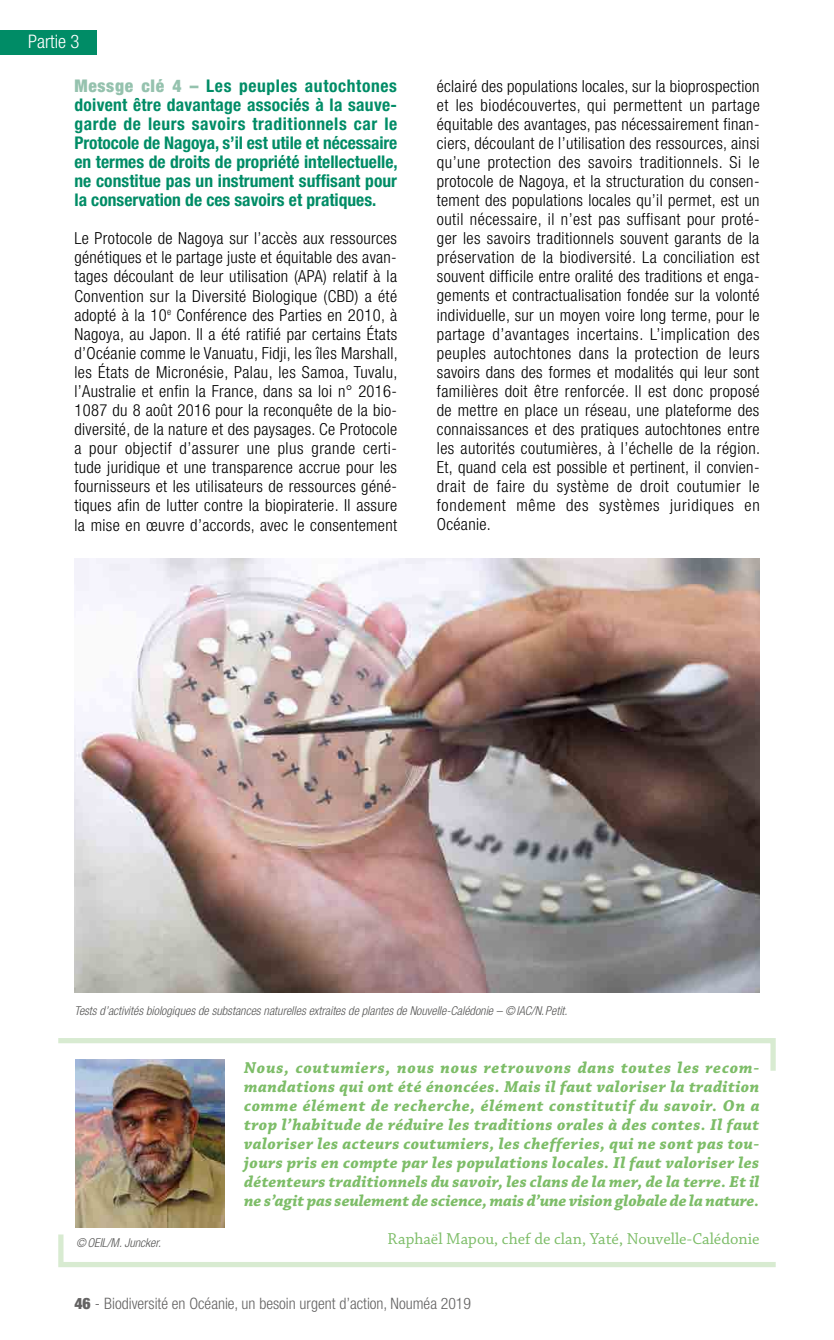
<style>
.page{position:relative;width:834px;height:1340px;background:#fff}
.page>*{position:absolute;margin:0;border:0;box-sizing:border-box;transform-origin:0 0}
.t1{font:300 condensed 18.72px "Helvetica Neue LT Std";color:#fff}
.t2{font:700 condensed 17.5px/19.1px "Helvetica Neue LT Std";color:#008c66;text-align:justify}
.t3{font:300 condensed 16.62px/19.1px "Helvetica Neue LT Std";letter-spacing:.02em;color:#000}
.t4{font:italic 700 16.62px/19.1px "Chaparral Pro";letter-spacing:-.005em;color:#7dbd68;text-align:justify}
.t5{font:16.62px "Chaparral Pro";color:#7dbd68}
.t6{font:300 condensed 15.75px "Helvetica Neue LT Std";color:#646363}
.t7{font:italic 300 condensed 12.25px "Helvetica Neue LT Std";color:#575756}
.s1{font-weight:900;color:#95c2ae}
.s2{font-weight:900}
</style>
<div class="page">
<img style="left:75px;top:1072px;width:149px;height:155px">
<img style="left:74px;top:558px;width:685px;height:434px">
<svg style="left:58px;top:1234px;width:718px;height:33px"></svg>
<svg style="left:58px;top:1038px;width:718px;height:34px"></svg>
<div style="left:0;top:30px;width:97px;height:25px;background:#008c66"></div>
<p class="t1" style="left:28px;top:31px;width:53px">Partie 3</p>
<p class="t2" style="left:74px;top:76px;width:325px"><span class="s1">Messge clé 4 –</span> Les peuples autochtones doivent être davantage associés à la sauve&shy;garde de leurs savoirs traditionnels car le Protocole de Nagoya, s’il est utile et nécessaire en termes de droits de propriété intellectuelle, ne constitue pas un instrument suffisant pour la conservation de ces savoirs et pratiques.</p>
<p class="t3" style="left:74px;top:229px;width:325px">Le Protocole de Nagoya sur l’accès aux ressources génétiques et le partage juste et équitable des avan‑ tages découlant de leur utilisation (APA) relatif à la Convention sur la diversité biologique (CBD) a été adopté à la 10<sup>e</sup> Conférence des Parties en 2010, à Nagoya, au Japon. Il a été ratifié par certains États d’Océanie comme le Vanuatu, Fidji, les îles Marshall, les États de Micronésie, Palau, les Samoa, Tuvalu, l’Australie et enfin la France, dans sa loi n° 2016- 1087 du 8 août 2016 pour la reconquête de la bio‑ diversité, de la nature et des paysages. Ce Protocole a pour objectif d’assurer une plus grande certi‑ tude juridique et une transparence accrue pour les fournisseurs et les utilisateurs de ressources géné‑ tiques afin de lutter contre la biopiraterie. Il assure la mise en œuvre d’accords, avec le consentement</p>
<p class="t3" style="left:437px;top:76px;width:325px;text-align:justify">éclairé des populations locales, sur la bioprospection et les biodécouvertes, qui permettent un partage équitable des avantages, pas nécessairement finan‑ ciers, découlant de l’utilisation des ressources, ainsi qu’une protection des savoirs traditionnels. Si le protocole de Nagoya, et la structuration du consen‑ tement des populations locales qu’il permet, est un outil nécessaire, il n’est pas suffisant pour proté‑ ger les savoirs traditionnels souvent garants de la préservation de la biodiversité. La conciliation est souvent difficile entre oralité des traditions et enga‑ gements et contractualisation fondée sur la volonté individuelle, sur un moyen voire long terme, pour le partage d’avantages incertains. L’implication des peuples autochtones dans la protection de leurs savoirs dans des formes et modalités qui leur sont familières doit être renforcée. Il est donc proposé de mettre en place un réseau, une plateforme des connaissances et des pratiques autochtones entre les autorités coutumières, à l’échelle de la région.<br>Et, quand cela est possible et pertinent, il convien‑ drait de faire du système de droit coutumier le fondement même des systèmes juridiques en Océanie.</p>
<p class="t7" style="left:74px;top:1003px;width:494px">Tests d’activités biologiques de substances naturelles extraites de plantes de Nouvelle-Calédonie – ©IAC/N.Petit.</p>
<p class="t7" style="left:76px;top:1235px;width:86px">©OEIL/M. Juncker.</p>
<p class="t4" style="left:244px;top:1058px;width:516px">Nous, coutumiers, nous nous retrouvons dans toutes les recom&shy;mandations qui ont été énoncées. Mais il faut valoriser la tradition comme élément de recherche, élément constitutif du savoir. On a trop l’habitude de réduire les traditions orales à des contes. Il faut valoriser les acteurs coutumiers, les chefferies, qui ne sont pas tou&shy;jours pris en compte par les populations locales. Il faut valoriser les détenteurs traditionnels du savoir, les clans de la mer, de la terre. Et il ne s’agit pas seulement de science, mais d’une vision globale de la nature.</p>
<p class="t5" style="left:387px;top:1229px;width:373px">Raphaël Mapou, chef de clan, Yaté, Nouvelle-Calédonie</p>
<p class="t6" style="left:74px;top:1294px;width:398px"><span class="s2">46</span> - Biodiversité en Océanie, un besoin urgent d’action, Nouméa 2019</p>
</div>
